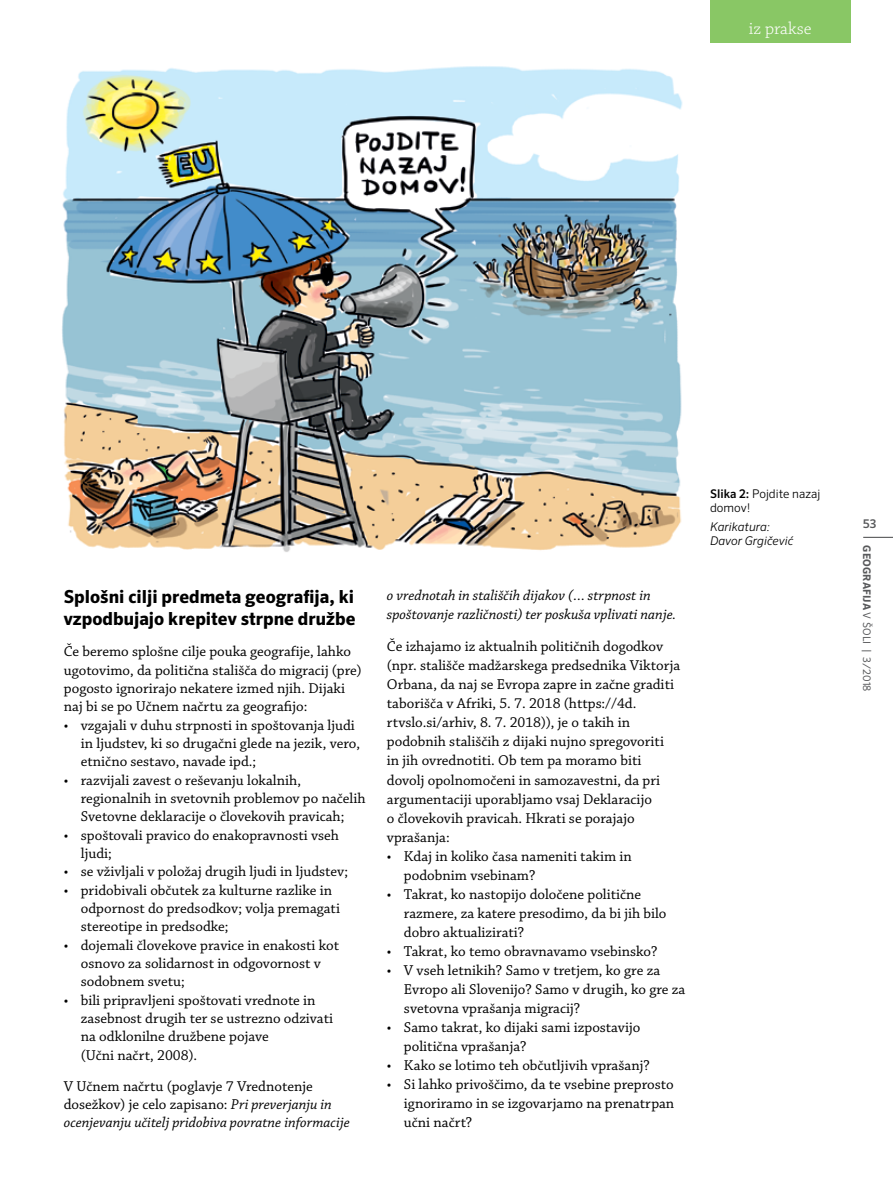
<style>
.page{position:relative;width:893px;height:1191px;background:#fff}
.page>*{position:absolute;margin:0;border:0;box-sizing:border-box;transform-origin:0 0}
.t1{font:700 18px/21.9px "Sero Pro";color:#000}
.t2{font:300 18px "Chaparral Pro";color:#fff}
.t3{font:15px/19px "Chaparral Pro";color:#000}
.t4{font:italic 15px/18.3px "Chaparral Pro";color:#000}
.t5{font:300 12px/14.4px "Sero Pro";color:#000}
.t6{font:italic 300 12px/14.4px "Sero Pro";color:#000}
.t7{font:500 12px "Sero Pro";color:#58595b}
.t8{font:10.5px "Sero Pro";letter-spacing:.005em;color:#58595b}
.s1{font-style:normal}
.s2{font-weight:500}
.s3{font-weight:700}
</style>
<div class="page">
<img style="left:62px;top:66px;width:621px;height:486px">
<hr style="left:863px;top:537px;width:30px;height:1px;background:#58595b">
<div style="left:710px;top:0;width:140px;height:43px;background:#89c765"></div>
<p class="t2" style="left:749px;top:18px;width:64px">iz prakse</p>
<p class="t1" style="left:64px;top:586px;width:293px">Splošni cilji predmeta geografija, ki vzpodbujajo krepitev strpne družbe</p>
<p class="t3" style="left:64px;top:643px;width:299px;line-height:18.3px">Če beremo splošne cilje pouka geografije, lahko ugotovimo, da politična stališča do migracij (pre) pogosto ignorirajo nekatere izmed njih. Dijaki naj bi se po Učnem načrtu za geografijo:</p>
<p class="t3" style="left:81px;top:716px;width:281px;line-height:18.3px;text-indent:-17px">• vzgajali v duhu strpnosti in spoštovanja ljudi in ljudstev, ki so drugačni glede na jezik, vero, etnično sestavo, navade ipd.;</p>
<p class="t3" style="left:81px;top:771px;width:286px;line-height:18.3px;text-indent:-17px">• razvijali zavest o reševanju lokalnih, regionalnih in svetovnih problemov po načelih<br>Svetovne deklaracije o človekovih pravicah;</p>
<p class="t3" style="left:81px;top:826px;width:260px;line-height:18.3px;text-indent:-17px">• spoštovali pravico do enakopravnosti vseh ljudi;</p>
<p class="t3" style="left:64px;top:862px;width:286px">• se vživljali v položaj drugih ljudi in ljudstev;</p>
<p class="t3" style="left:81px;top:881px;width:261px;line-height:18.3px;text-indent:-17px">• pridobivali občutek za kulturne razlike in odpornost do predsodkov; volja premagati stereotipe in predsodke;</p>
<p class="t3" style="left:81px;top:936px;width:260px;line-height:18.3px;text-indent:-17px">• dojemali človekove pravice in enakosti kot osnovo za solidarnost in odgovornost v sodobnem svetu;</p>
<p class="t3" style="left:81px;top:991px;width:254px;line-height:18.3px;text-indent:-17px">• bili pripravljeni spoštovati vrednote in zasebnost drugih ter se ustrezno odzivati na odklonilne družbene pojave<br>(Učni načrt, 2008).</p>
<p class="t4" style="left:64px;top:1077px;width:287px"><span class="s1">V Učnem načrtu (poglavje 7 Vrednotenje dosežkov) je celo zapisano:</span> Pri preverjanju in ocenjevanju učitelj pridobiva povratne informacije</p>
<p class="t4" style="left:387px;top:587px;width:291px;line-height:19px">o vrednotah in stališčih dijakov (… strpnost in spoštovanje različnosti) ter poskuša vplivati nanje.</p>
<p class="t3" style="left:387px;top:637px;width:295px">Če izhajamo iz aktualnih političnih dogodkov (npr. stališče madžarskega predsednika Viktorja Orbana, da naj se Evropa zapre in začne graditi taborišča v Afriki, 5. 7. 2018 (https://4d. rtvslo.si/arhiv, 8. 7. 2018)), je o takih in podobnih stališčih z dijaki nujno spregovoriti<br>in jih ovrednotiti. Ob tem pa moramo biti dovolj opolnomočeni in samozavestni, da pri argumentaciji uporabljamo vsaj Deklaracijo<br>o človekovih pravicah. Hkrati se porajajo vprašanja:</p>
<p class="t3" style="left:404px;top:847px;width:229px;text-indent:-17px">• Kdaj in koliko časa nameniti takim in podobnim vsebinam?</p>
<p class="t3" style="left:404px;top:885px;width:264px;text-indent:-17px">• Takrat, ko nastopijo določene politične razmere, za katere presodimo, da bi jih bilo dobro aktualizirati?</p>
<p class="t3" style="left:387px;top:942px;width:272px">• Takrat, ko temo obravnavamo vsebinsko?</p>
<p class="t3" style="left:404px;top:961px;width:283px;text-indent:-17px">• V vseh letnikih? Samo v tretjem, ko gre za<br>Evropo ali Slovenijo? Samo v drugih, ko gre za svetovna vprašanja migracij?</p>
<p class="t3" style="left:404px;top:1018px;width:238px;text-indent:-17px">• Samo takrat, ko dijaki sami izpostavijo politična vprašanja?</p>
<p class="t3" style="left:387px;top:1056px;width:264px">• Kako se lotimo teh občutljivih vprašanj?</p>
<p class="t3" style="left:404px;top:1075px;width:272px;text-align:justify;text-indent:-17px">• Si lahko privoščimo, da te vsebine preprosto ignoriramo in se izgovarjamo na prenatrpan učni načrt?</p>
<p class="t5" style="left:710px;top:486px;width:112px"><span class="s2">Slika 2:</span> Pojdite nazaj domov!</p>
<p class="t6" style="left:710px;top:519px;width:85px">Karikatura:<br>Davor Grgičević</p>
<p class="t7" style="left:863px;top:516px;width:15px">53</p>
<p class="t8" style="left:873px;top:545px;width:147px;rotate:90deg"><span class="s3">Geografija</span> v šoli | 3/2018</p>
</div>
